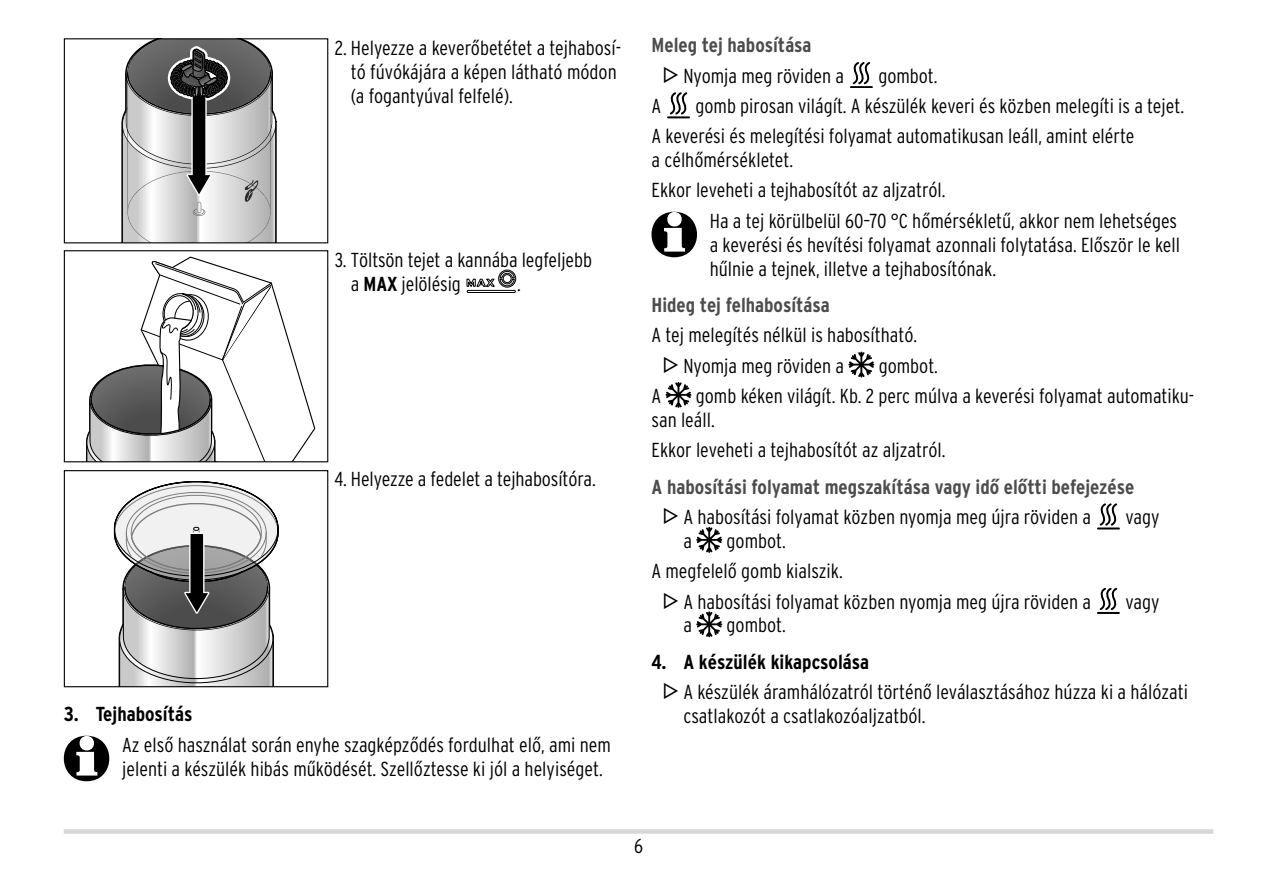
<style>
.page{position:relative;width:1276px;height:893px;background:#fff}
.page>*{position:absolute;margin:0;border:0;box-sizing:border-box;transform-origin:0 0}
.ID_FLIESSTEXT{font:300 condensed 20.25px/23.8px "Interstate OT";color:#000}
.id_subline_2_xivz{font:700 condensed 20.25px "Interstate OT";color:#4c4c4c}
.id_subline_1_xivz{font:700 condensed 20.25px "Interstate OT";color:#000}
.ID_FLIESSTEXT-2{font:700 condensed 20.25px "Interstate OT";color:#4c4c4c}
.s1{font-weight:700}
.s2{font-family:"Cgq Logos";font-weight:400;font-stretch:normal}
</style>
<div class="page">
<div style="left:64px;top:829px;width:1149px;height:5px;background:#d7d7d7"></div>
<svg style="left:121px;top:40px;width:156px;height:201px;background:#a4a4a4"></svg>
<div style="left:64px;top:38px;width:264px;height:205px;border:1px solid #000"></div>
<svg style="left:86px;top:257px;width:229px;height:203px"></svg>
<div style="left:64px;top:250px;width:264px;height:212px;border:1px solid #000"></div>
<svg style="left:467px;top:269px;width:49px;height:24px"></svg>
<svg style="left:113px;top:481px;width:166px;height:204px"></svg>
<div style="left:64px;top:470px;width:264px;height:217px;border:1px solid #000"></div>
<svg style="left:64px;top:736px;width:45px;height:45px"></svg>
<svg style="left:850px;top:62px;width:23px;height:26px"></svg>
<svg style="left:667px;top:92px;width:23px;height:26px"></svg>
<svg style="left:651px;top:212px;width:46px;height:45px"></svg>
<svg style="left:848px;top:352px;width:26px;height:26px"></svg>
<svg style="left:665px;top:382px;width:26px;height:26px"></svg>
<svg style="left:1097px;top:503px;width:23px;height:26px"></svg>
<svg style="left:696px;top:527px;width:26px;height:26px"></svg>
<svg style="left:1097px;top:588px;width:23px;height:26px"></svg>
<svg style="left:696px;top:611px;width:26px;height:26px"></svg>
<p class="ID_FLIESSTEXT" style="left:351px;top:36px;width:272px;text-indent:-16px">2. Helyezze a keverőbetétet a tejhabosí&shy;tó fúvókájára a képen látható módon (a fogantyúval felfelé).</p>
<p class="ID_FLIESSTEXT" style="left:351px;top:248px;width:243px;text-indent:-16px">3. Töltsön tejet a kannába legfeljebb a <span class="s1">MAX</span> jelölésig</p>
<p class="ID_FLIESSTEXT" style="left:517px;top:272px;width:5px">.</p>
<p class="ID_FLIESSTEXT" style="left:334px;top:467px;width:263px">4. Helyezze a fedelet a tejhabosítóra.</p>
<p class="id_subline_1_xivz" style="left:64px;top:702px;width:130px">3. Tejhabosítás</p>
<p class="ID_FLIESSTEXT" style="left:122px;top:733px;width:490px">Az első használat során enyhe szagképződés fordulhat elő, ami nem jelenti a készülék hibás működését. Szellőztesse ki jól a helyiséget.</p>
<p class="ID_FLIESSTEXT-2" style="left:651px;top:33px;width:162px">Meleg tej habosítása</p>
<p class="ID_FLIESSTEXT" style="left:664px;top:64px;width:181px"><span class="s2">M</span> Nyomja meg röviden a</p>
<p class="ID_FLIESSTEXT" style="left:878px;top:64px;width:61px">gombot.</p>
<p class="ID_FLIESSTEXT" style="left:651px;top:94px;width:11px">A</p>
<p class="ID_FLIESSTEXT" style="left:695px;top:94px;width:490px">gomb pirosan világít. A készülék keveri és közben melegíti is a tejet.</p>
<p class="ID_FLIESSTEXT" style="left:651px;top:124px;width:484px">A keverési és melegítési folyamat automatikusan leáll, amint elérte a célhőmérsékletet.</p>
<p class="ID_FLIESSTEXT" style="left:651px;top:178px;width:295px">Ekkor leveheti a tejhabosítót az aljzatról.</p>
<p class="ID_FLIESSTEXT" style="left:710px;top:209px;width:472px">Ha a tej körülbelül 60–70 °C hőmérsékletű, akkor nem lehetséges a keverési és hevítési folyamat azonnali folytatása. Először le kell hűlnie a tejnek, illetve a tejhabosítónak.</p>
<p class="id_subline_2_xivz" style="left:651px;top:293px;width:180px">Hideg tej felhabosítása</p>
<p class="ID_FLIESSTEXT" style="left:651px;top:323px;width:267px">A tej melegítés nélkül is habosítható.</p>
<p class="ID_FLIESSTEXT" style="left:664px;top:354px;width:181px"><span class="s2">M</span> Nyomja meg röviden a</p>
<p class="ID_FLIESSTEXT" style="left:878px;top:354px;width:61px">gombot.</p>
<p class="ID_FLIESSTEXT" style="left:651px;top:384px;width:11px">A</p>
<p class="ID_FLIESSTEXT" style="left:651px;top:384px;width:544px;text-indent:44px">gomb kéken világít. Kb. 2 perc múlva a keverési folyamat automatiku&shy;san leáll.</p>
<p class="ID_FLIESSTEXT" style="left:651px;top:438px;width:295px">Ekkor leveheti a tejhabosítót az aljzatról.</p>
<p class="id_subline_2_xivz" style="left:651px;top:474px;width:484px">A habosítási folyamat megszakítása vagy idő előtti befejezése</p>
<p class="ID_FLIESSTEXT" style="left:664px;top:505px;width:428px"><span class="s2">M</span> A habosítási folyamat közben nyomja meg újra röviden a</p>
<p class="ID_FLIESSTEXT" style="left:1125px;top:505px;width:36px">vagy</p>
<p class="ID_FLIESSTEXT" style="left:683px;top:529px;width:10px">a</p>
<p class="ID_FLIESSTEXT" style="left:726px;top:529px;width:61px">gombot.</p>
<p class="ID_FLIESSTEXT" style="left:651px;top:559px;width:193px">A megfelelő gomb kialszik.</p>
<p class="ID_FLIESSTEXT" style="left:664px;top:589px;width:428px"><span class="s2">M</span> A habosítási folyamat közben nyomja meg újra röviden a</p>
<p class="ID_FLIESSTEXT" style="left:1125px;top:589px;width:36px">vagy</p>
<p class="ID_FLIESSTEXT" style="left:683px;top:613px;width:10px">a</p>
<p class="ID_FLIESSTEXT" style="left:726px;top:613px;width:61px">gombot.</p>
<p class="id_subline_1_xivz" style="left:651px;top:650px;width:219px">4. A készülék kikapcsolása</p>
<p class="ID_FLIESSTEXT" style="left:683px;top:680px;width:506px;text-indent:-19px"><span class="s2">M</span> A készülék áramhálózatról történő leválasztásához húzza ki a hálózati csatlakozót a csatlakozóaljzatból.</p>
<p class="ID_FLIESSTEXT" style="left:634px;top:834px;width:10px">6</p>
</div>
